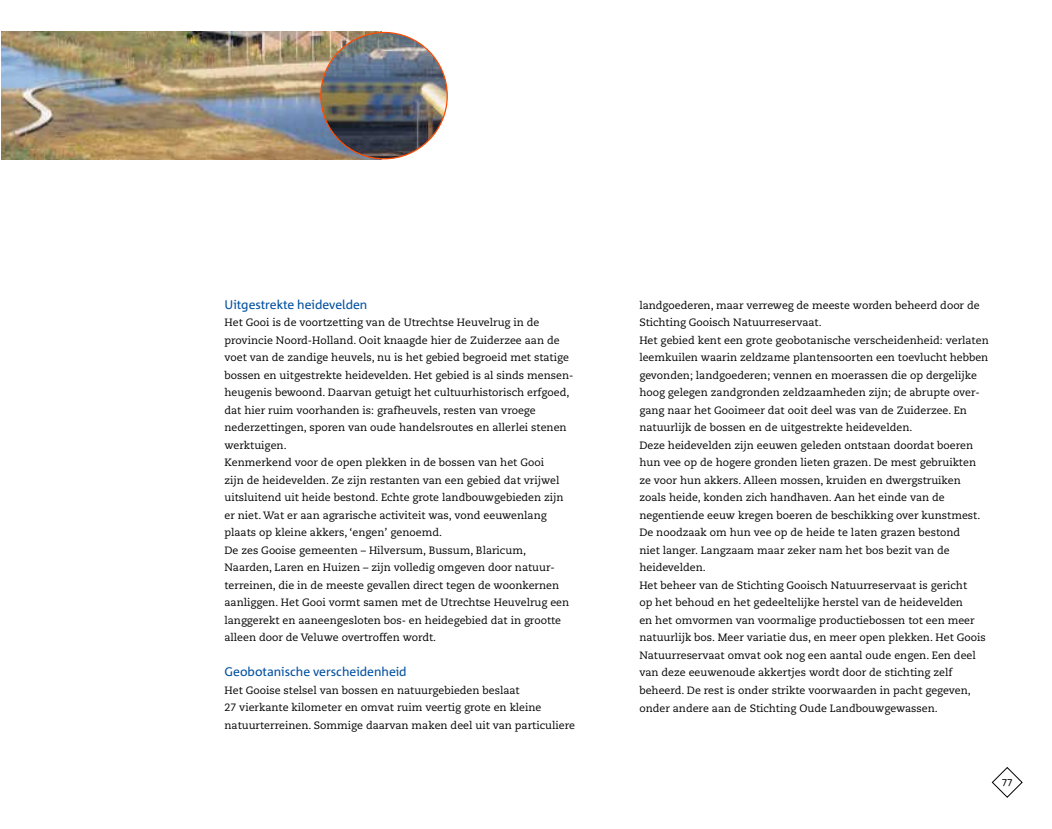
<style>
.page{position:relative;width:1052px;height:829px;background:#fff}
.page>*{position:absolute;margin:0;border:0;box-sizing:border-box;transform-origin:0 0}
.t1{font:12.5px "Agrofont Normaal";color:#0351a0}
.t2{font:10.62px/17.5px "Caecilia";color:#000}
.t3{font:10px "Agrofont Normaal";color:#000}
</style>
<div class="page">
<svg style="left:991px;top:767px;width:31px;height:30px"></svg>
<img style="left:1px;top:32px;width:319px;height:127px">
<img style="left:320px;top:32px;width:128px;height:127px">
<p class="t1" style="left:224px;top:300px;width:144px">Uitgestrekte heidevelden</p>
<p class="t2" style="left:224px;top:315px;width:350px">Het Gooi is de voortzetting van de Utrechtse Heuvelrug in de provincie Noord-Holland. Ooit knaagde hier de Zuiderzee aan de voet van de zandige heuvels, nu is het gebied begroeid met statige bossen en uitgestrekte heidevelden. Het gebied is al sinds mensen&shy;heugenis bewoond. Daarvan getuigt het cultuurhistorisch erfgoed, dat hier ruim voorhanden is: grafheuvels, resten van vroege nederzettingen, sporen van oude handelsroutes en allerlei stenen werktuigen.<br>Kenmerkend voor de open plekken in de bossen van het Gooi<br>zijn de heidevelden. Ze zijn restanten van een gebied dat vrijwel uitsluitend uit heide bestond. Echte grote landbouwgebieden zijn er niet. Wat er aan agrarische activiteit was, vond eeuwenlang plaats op kleine akkers, ‘engen’ genoemd.<br>De zes Gooise gemeenten – Hilversum, Bussum, Blaricum, Naarden, Laren en Huizen – zijn volledig omgeven door natuur&shy;terreinen, die in de meeste gevallen direct tegen de woonkernen aanliggen. Het Gooi vormt samen met de Utrechtse Heuvelrug een langgerekt en aaneengesloten bos- en heidegebied dat in grootte alleen door de Veluwe overtroffen wordt.</p>
<p class="t1" style="left:224px;top:667px;width:184px">Geobotanische verscheidenheid</p>
<p class="t2" style="left:224px;top:682px;width:352px">Het Gooise stelsel van bossen en natuurgebieden beslaat<br>27 vierkante kilometer en omvat ruim veertig grote en kleine natuurterreinen. Sommige daarvan maken deel uit van particuliere</p>
<p class="t2" style="left:639px;top:297px;width:351px">landgoederen, maar verreweg de meeste worden beheerd door de Stichting Gooisch Natuurreservaat.<br>Het gebied kent een grote geobotanische verscheidenheid: verlaten leemkuilen waarin zeldzame plantensoorten een toevlucht hebben gevonden; landgoederen; vennen en moerassen die op dergelijke hoog gelegen zandgronden zeldzaamheden zijn; de abrupte over&shy;gang naar het Gooimeer dat ooit deel was van de Zuiderzee. En natuurlijk de bossen en de uitgestrekte heidevelden.<br>Deze heidevelden zijn eeuwen geleden ontstaan doordat boeren hun vee op de hogere gronden lieten grazen. De mest gebruikten ze voor hun akkers. Alleen mossen, kruiden en dwergstruiken zoals heide, konden zich handhaven. Aan het einde van de negentiende eeuw kregen boeren de beschikking over kunstmest.<br>De noodzaak om hun vee op de heide te laten grazen bestond<br>niet langer. Langzaam maar zeker nam het bos bezit van de heidevelden.<br>Het beheer van de Stichting Gooisch Natuurreservaat is gericht<br>op het behoud en het gedeeltelijke herstel van de heidevelden<br>en het omvormen van voormalige productiebossen tot een meer natuurlijk bos. Meer variatie dus, en meer open plekken. Het Goois Natuurreservaat omvat ook nog een aantal oude engen. Een deel van deze eeuwenoude akkertjes wordt door de stichting zelf beheerd. De rest is onder strikte voorwaarden in pacht gegeven, onder andere aan de Stichting Oude Landbouwgewassen.</p>
<p class="t3" style="left:1001px;top:778px;width:12px">77</p>
</div>
